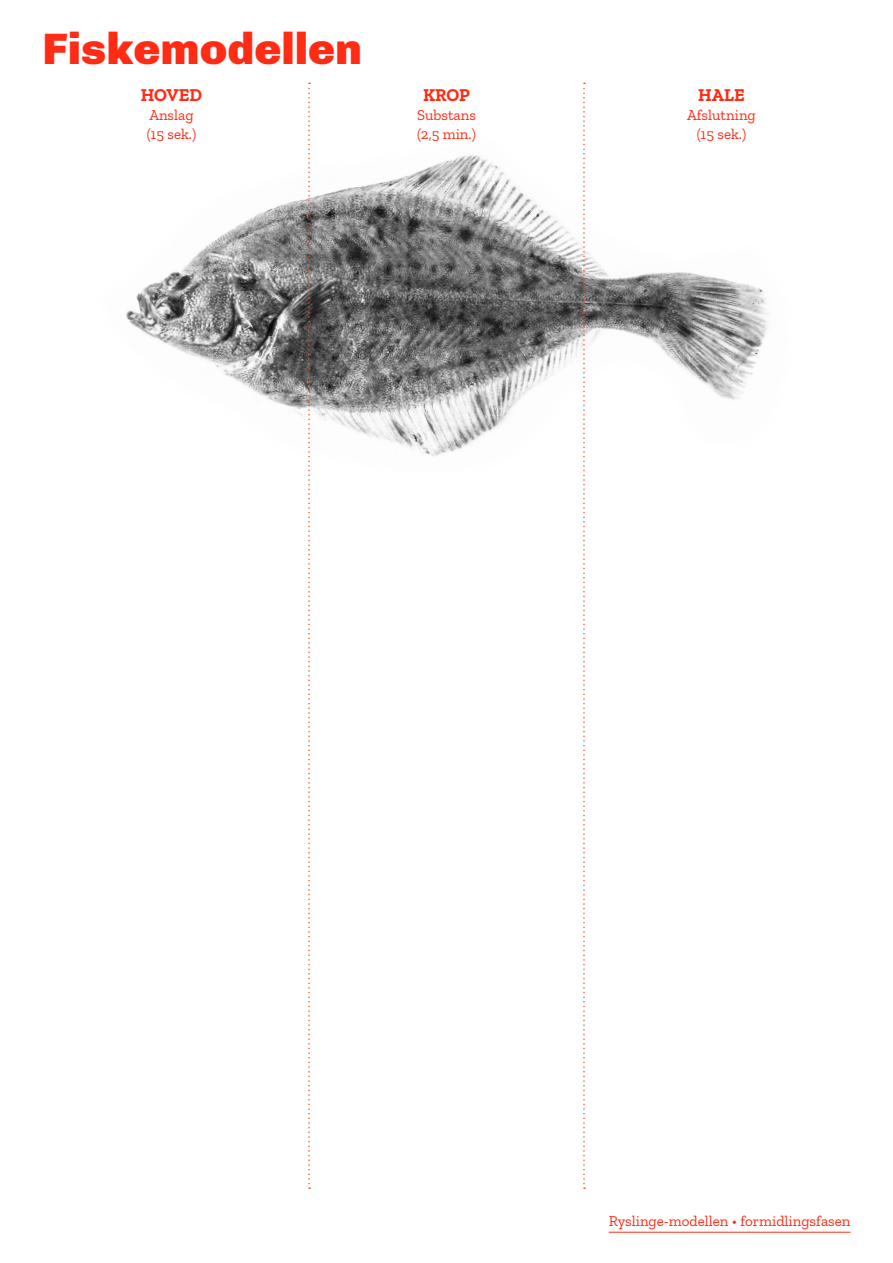
<style>
.page{position:relative;width:893px;height:1263px;background:#fff}
.page>*{position:absolute;margin:0;border:0;box-sizing:border-box;transform-origin:0 0}
.t1{font:900 45px "Chivo";color:#ff2c15}
.t2{font:700 18px "Zilla Slab";color:#ff2c15}
.t3{font:15px/18.8px "Zilla Slab";color:#ff2c15}
</style>
<div class="page">
<img style="left:126px;top:155px;width:643px;height:301px">
<svg style="left:308px;top:83px;width:2px;height:1106px"></svg>
<svg style="left:583px;top:83px;width:2px;height:1106px"></svg>
<hr style="left:609px;top:1232px;width:241px;height:1px;background:#ff2c15">
<h1 class="t1" style="left:43px;top:22px;width:321px">Fiskemodellen</h1>
<p class="t2" style="left:141px;top:85px;width:63px">HOVED</p>
<p class="t3" style="left:147px;top:106px;width:51px">Anslag (15 sek.)</p>
<p class="t2" style="left:423px;top:85px;width:48px">KROP</p>
<p class="t3" style="left:417px;top:106px;width:60px">Substans (2,5 min.)</p>
<p class="t2" style="left:698px;top:85px;width:48px">HALE</p>
<p class="t3" style="left:687px;top:106px;width:70px;text-align:center">Afslutning (15 sek.)</p>
<p class="t3" style="left:609px;top:1212px;width:243px">Ryslinge-modellen • formidlingsfasen</p>
</div>
